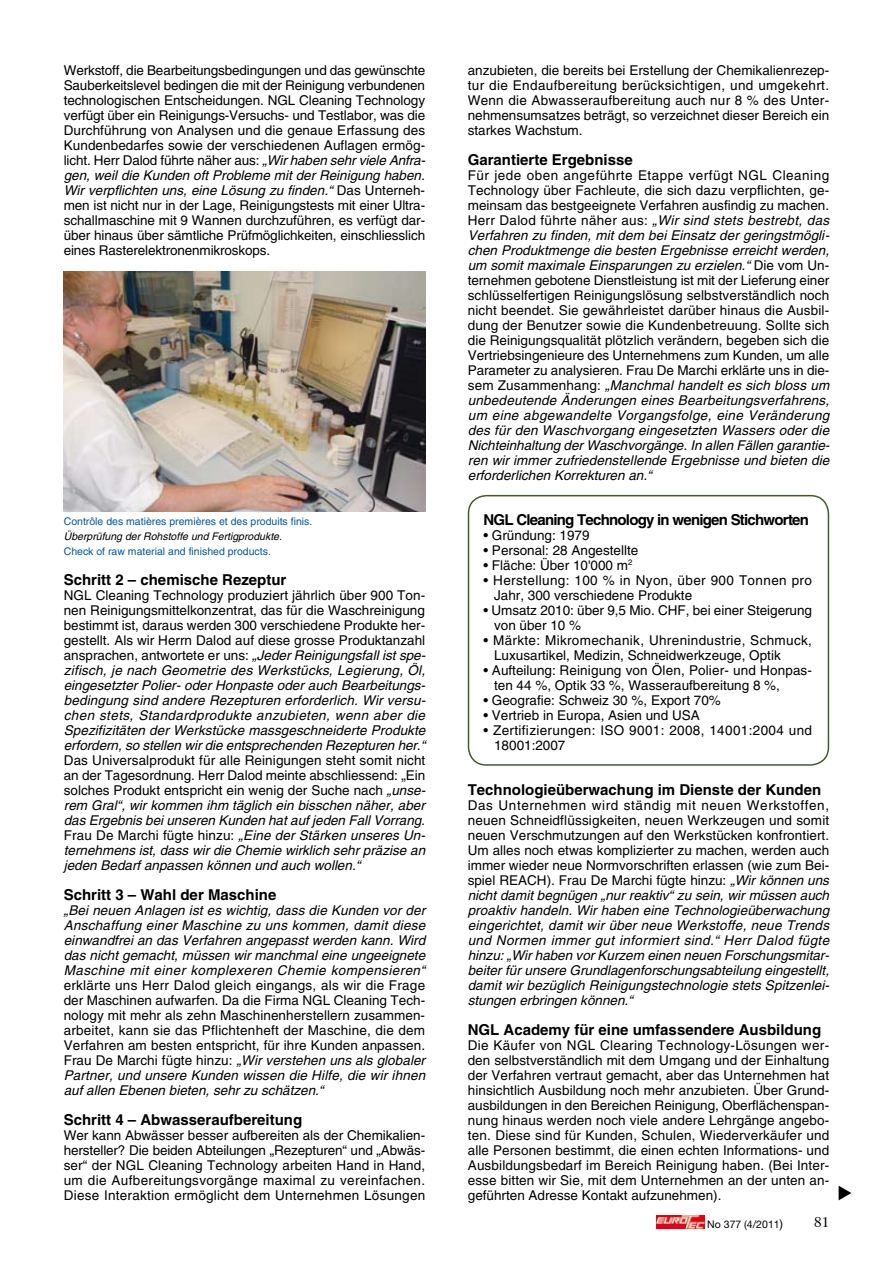
<style>
.page{position:relative;width:893px;height:1263px;background:#fff}
.page>*{position:absolute;margin:0;border:0;box-sizing:border-box;transform-origin:0 0}
.t1{font:700 15px "Helvetica";color:#000}
.t2{font:700 15px "Helvetica";letter-spacing:-.05em;color:#000}
.t3{font:13.5px/15px "Helvetica";color:#000;text-align:justify}
.t4{font:italic 13.5px/15px "Helvetica";color:#000;text-align:justify}
.t5{font:13.5px/15px "Helvetica";letter-spacing:.03em;color:#000}
.t6{font:13.5px/15px "Helvetica";letter-spacing:.025em;color:#000}
.t7{font:10.5px "Helvetica";color:#005aa2}
.t8{font:italic 10.5px "Helvetica";color:#000}
.t9{font:10.5px "Helvetica Neue";color:#000}
.s1{font-style:italic}
.s2{font-style:normal}
.s3{font-size:12px}
</style>
<div class="page">
<svg style="left:656px;top:1215px;width:1px;height:13px"></svg>
<img style="left:657px;top:1215px;width:47px;height:13px">
<div style="left:468px;top:495px;width:361px;height:271px;border:2px solid #455b2d;border-radius:18px"></div>
<img style="left:64px;top:272px;width:361px;height:240px">
<p class="t3" style="left:64px;top:63px;width:363px">Werkstoff, die Bearbeitungsbedingungen und das gewünschte Sauberkeitslevel bedingen die mit der Reinigung verbundenen technologischen Entscheidungen. NGL Cleaning Technology verfügt über ein Reinigungs-Versuchs- und Testlabor, was die Durchführung von Analysen und die genaue Erfassung des Kundenbedarfes sowie der verschiedenen Auflagen ermög&shy;licht. Herr Dalod führte näher aus: <span class="s1">„Wir haben sehr viele Anfra&shy;gen, weil die Kunden oft Probleme mit der Reinigung haben.<br>Wir verpflichten uns, eine Lösung zu finden.“</span> Das U nterneh&shy;men ist nicht nur in der Lage, Reinigungstests mit einer U ltra&shy;schallmaschine mit 9 Wannen durchzuführen, es verfügt dar&shy;über hinaus über sämtliche Prüfmöglichkeiten, einschliesslich eines Rasterelektronenmikroskops.</p>
<p class="t7" style="left:64px;top:515px;width:250px">Contrôle des matières premières et des produits finis.</p>
<p class="t8" style="left:64px;top:530px;width:220px">Überprüfung der Rohstoffe und Fertigprodukte.</p>
<p class="t7" style="left:64px;top:545px;width:209px">Check of raw material and finished products.</p>
<p class="t1" style="left:64px;top:570px;width:224px">Schritt 2 – chemische Rezeptur</p>
<p class="t4" style="left:64px;top:588px;width:363px"><span class="s2">NGL Cleaning Technology produziert jährlich über 900 Ton&shy;nen Reinigungsmittelkonzentrat, das für die Waschreinigung bestimmt ist, daraus werden 300 verschiedene Produkte her&shy;gestellt. Als wir Herrn Dalod auf diese grosse Produktanzahl ansprachen, antwortete er uns:</span> „Jeder Reinigungsfall ist spe&shy;zifisch, je nach Geometrie des Werkstücks, Legierung, Öl, eingesetzter Polier- oder Honpaste oder auch Bearbeitungs&shy;bedingung sind andere Rezepturen erforderlich. Wir versu&shy;chen stets, Standardprodukte anzubieten, wenn aber die Spezifizitäten der Werkstücke massgeschneiderte Produkte erfordern, so stellen wir die entsprechenden Rezepturen her.“</p>
<p class="t4" style="left:64px;top:753px;width:363px"><span class="s2">Das U niversalprodukt für alle Reinigungen steht somit nicht an der Tagesordnung. Herr Dalod meinte abschliessend: „Ein solches Produkt entspricht ein wenig der Suche nach</span> „unse&shy;rem Gral“, wir kommen ihm täglich ein bisschen näher, aber das Ergebnis bei unseren Kunden hat auf jeden Fall Vorrang.<br><span class="s2">Frau De M archi fügte hinzu:</span> „Eine der Stärken unseres Un&shy;ternehmens ist, dass wir die Chemie wirklich sehr präzise an jeden Bedarf anpassen können und auch wollen.“</p>
<p class="t1" style="left:64px;top:885px;width:214px">Schritt 3 – Wahl der Maschine</p>
<p class="t4" style="left:64px;top:903px;width:363px">„Bei neuen Anlagen ist es wichtig, dass die Kunden vor der Anschaffung einer Maschine zu uns kommen, damit diese einwandfrei an das Verfahren angepasst werden kann. Wird das nicht gemacht, müssen wir manchmal eine ungeeignete Maschine mit einer komplexeren Chemie kompensieren“</p>
<p class="t3" style="left:64px;top:978px;width:363px">erklärte uns Herr Dalod gleich eingangs, als wir die Frage der Maschinen aufwarfen. Da die Firma NGL Cleaning Tech&shy;nology mit mehr als zehn Maschinenherstellern zusammen&shy;arbeitet, kann sie das Pflichtenheft der Maschine, die dem Verfahren am besten entspricht, für ihre Kunden anpassen.<br>Frau De M archi fügte hinzu: <span class="s1">„Wir verstehen uns als globaler Partner, und unsere Kunden wissen die Hilfe, die wir ihnen auf allen Ebenen bieten, sehr zu schätzen.“</span></p>
<p class="t1" style="left:64px;top:1110px;width:240px">Schritt 4 – Abwasseraufbereitung</p>
<p class="t3" style="left:64px;top:1128px;width:363px">Wer kann Abwässer besser aufbereiten als der Chemikalien&shy;hersteller? Die beiden Abteilungen „Rezepturen“ und „Abwäs&shy;ser“ der NGL Cleaning Technology arbeiten Hand in Hand, um die Aufbereitungsvorgänge maximal zu vereinfachen.<br>Diese I nteraktion ermöglicht dem U nternehmen Lösungen</p>
<p class="t3" style="left:468px;top:63px;width:363px">anzubieten, die bereits bei Erstellung der Chemikalienrezep&shy;tur die Endaufbereitung berücksichtigen, und umgekehrt.<br>Wenn die Abwasseraufbereitung auch nur 8 % des Unter&shy;nehmensumsatzes beträgt, so verzeichnet dieser Bereich ein starkes Wachstum.</p>
<p class="t1" style="left:468px;top:150px;width:167px">Garantierte Ergebnisse</p>
<p class="t3" style="left:468px;top:168px;width:363px">Für jede oben angeführte Etappe verfügt NGL Cleaning Technology über Fachleute, die sich dazu verpflichten, ge&shy;meinsam das bestgeeignete Verfahren ausfindig zu machen.<br>Herr Dalod führte näher aus: <span class="s1">„Wir sind stets bestrebt, das Verfahren zu finden, mit dem bei Einsatz der geringstmögli&shy;chen Produktmenge die besten Ergebnisse erreicht werden, um somit maximale Einsparungen zu erzielen.“</span> Die vom U n&shy;ternehmen gebotene Dienstleistung ist mit der Lieferung einer schlüsselfertigen Reinigungslösung selbstverständlich noch nicht beendet. Sie gewährleistet darüber hinaus die Ausbil&shy;dung der Benutzer sowie die Kundenbetreuung. Sollte sich die Reinigungsqualität plötzlich verändern, begeben sich die Vertriebsingenieure des Unternehmens zum Kunden, um alle Parameter zu analysieren. Frau De Marchi erklärte uns in die&shy;sem Zusammenhang: <span class="s1">„Manchmal handelt es sich bloss um unbedeutende Änderungen eines Bearbeitungsverfahrens, um eine abgewandelte Vorgangsfolge, eine Veränderung des für den Waschvorgang eingesetzten Wassers oder die Nichteinhaltung der Waschvorgänge. In allen Fällen garantie&shy;ren wir immer zufriedenstellende Ergebnisse und bieten die erforderlichen Korrekturen an.“</span></p>
<p class="t2" style="left:483px;top:510px;width:327px">NGL Cleaning Technology in wenigen Stichworten</p>
<p class="t3" style="left:483px;top:528px;width:108px">• Gründung: 1979</p>
<p class="t3" style="left:483px;top:543px;width:156px">• Personal: 28 Angestellte</p>
<p class="t3" style="left:483px;top:558px;width:150px">• Fläche: Über 10'000 m<sup>2</sup></p>
<p class="t5" style="left:494px;top:573px;width:319px;text-indent:-11px">• Herstellung: 100 % in Nyon, über 900 Tonnen pro<br>Jahr, 300 verschiedene Produkte</p>
<p class="t3" style="left:494px;top:603px;width:319px;text-indent:-11px">• Umsatz 2010: über 9,5 Mio. CHF, bei einer Steigerung von über 10 %</p>
<p class="t3" style="left:494px;top:633px;width:319px;text-indent:-11px">• Märkte: M ikromechanik, Uhrenindustrie, Schmuck,<br>Luxusartikel, Medizin, Schneidwerkzeuge, Optik</p>
<p class="t3" style="left:494px;top:663px;width:319px;text-indent:-11px">• Aufteilung: Reinigung von Ölen, Polier- und Honpas&shy;ten 44 %, Optik 33 %, Wasseraufbereitung 8 %,</p>
<p class="t3" style="left:483px;top:693px;width:239px">• Geografie: Schweiz 30 %, Export 70%</p>
<p class="t3" style="left:483px;top:708px;width:213px">• Vertrieb in Europa, Asien und USA</p>
<p class="t6" style="left:494px;top:723px;width:319px;text-indent:-11px">• Zertifizierungen: ISO 9001: 2008, 14001:2004 und<br>18001:2007</p>
<p class="t1" style="left:468px;top:780px;width:355px">Technologieüberwachung im Dienste der Kunden</p>
<p class="t3" style="left:468px;top:798px;width:363px">Das Unternehmen wird ständig mit neuen Werkstoffen, neuen Schneidflüssigkeiten, neuen Werkzeugen und somit neuen Verschmutzungen auf den Werkstücken konfrontiert.<br>Um alles noch etwas komplizierter zu machen, werden auch immer wieder neue Normvorschriften erlassen (wie zum Bei&shy;spiel REA</p>
<p class="t4" style="left:468px;top:873px;width:363px;text-indent:60px"><span class="s2">CH). Frau De Marchi fügte hinzu:</span> „Wir können uns nicht damit begnügen „nur reaktiv“ zu sein, wir müssen auch proaktiv handeln. Wir haben eine Technologieüberwachung eingerichtet, damit wir über neue Werkstoffe, neue Trends und Normen immer gut informiert sind.“ Herr Dalod fügte hinzu: „Wir haben vor Kurzem einen neuen Forschungsmitar&shy;beiter für unsere Grundlagenforschungsabteilung eingestellt, damit wir bezüglich Reinigungstechnologie stets Spitzenlei&shy;stungen erbringen können.“</p>
<p class="t1" style="left:468px;top:1020px;width:355px">NGL Academy für eine umfassendere Ausbildung</p>
<p class="t3" style="left:468px;top:1038px;width:363px">Die Käufer von NGL Clearing Technology-Lösungen wer&shy;den selbstverständlich mit dem Umgang und der Einhaltung der Verfahren vertraut gemacht, aber das Unternehmen hat hinsichtlich Ausbildung noch mehr anzubieten. Über Grund&shy;ausbildungen in den Bereichen Reinigung, Oberflächenspan&shy;nung hinaus werden noch viele andere Lehrgänge angebo&shy;ten. Diese sind für Kunden, Schulen, Wiederverkäufer und alle Personen bestimmt, die einen echten Informations- und Ausbildungsbedarf im Bereich Reinigung haben. (Bei Inter&shy;esse bitten wir Sie, mit dem Unternehmen an der unten an&shy;geführten Adresse Kontakt aufzunehmen).</p>
<p class="t9" style="left:707px;top:1218px;width:77px">No 377 (4/2011<span class="s3">)</span></p>
</div>
